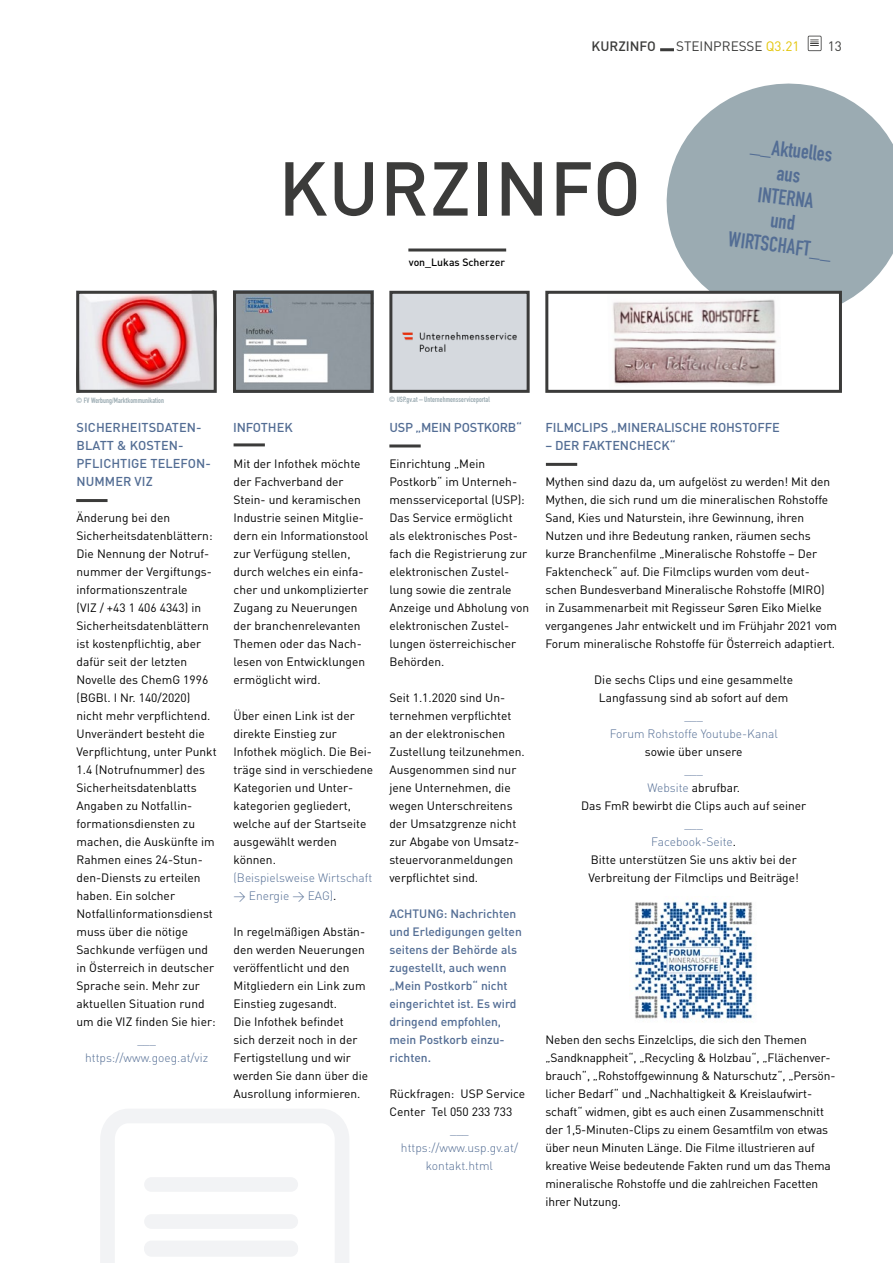
<style>
.page{position:relative;width:893px;height:1263px;background:#fff}
.page>*{position:absolute;margin:0;border:0;box-sizing:border-box;transform-origin:0 0}
.HEADLINE_1{font:500 75px "DIN";letter-spacing:.01em;color:#3b3b3a}
.Bildtext{font:21px/24px "DIN Engschrift";color:#536d94;text-align:center}
.t1{font:13.5px "DIN";color:#3b3b3a}
.t2{font:500 13.5px "DIN";color:#3b3b3a}
.Zwischenheadline{font:500 12.75px/18px "DIN";letter-spacing:-.005em;color:#536d94}
.Fließtext_NEU{font:12px/18px "DIN";color:#000}
.Fließtext_NEU-2{font:500 12px/18px "DIN";color:#536d94}
.Fließtext_NEU-3{font:300 12px/18px "DIN";color:#536d94;text-align:center}
.Fließtext_NEU-4{font:500 10.5px "DIN";color:#000}
.Bildtext-2{font:7.5px "DIN Engschrift";letter-spacing:.005em;color:#9babb2}
.s1{color:#e3c508}
.s2{font-weight:300;color:#536d94}
.s3{font-weight:400;color:#000}
</style>
<div class="page">
<svg style="left:100px;top:1109px;width:249px;height:154px"></svg>
<div style="left:144px;top:1177px;width:154px;height:15px;background:#f2f3f5;border-radius:7px"></div>
<div style="left:144px;top:1214px;width:154px;height:15px;background:#f2f3f5;border-radius:7px"></div>
<div style="left:144px;top:1240px;width:154px;height:15px;background:#f2f3f5;border-radius:7px"></div>
<svg style="left:654px;top:83px;width:239px;height:221px;fill:#9babb2"></svg>
<img style="left:80px;top:295px;width:133px;height:94px">
<div style="left:76px;top:291px;width:141px;height:102px;border:3px solid #3b3b3a"></div>
<div style="left:547px;top:292px;width:293px;height:99px;background:#fff"></div>
<img style="left:613px;top:299px;width:164px;height:86px">
<div style="left:545px;top:291px;width:297px;height:102px;border:3px solid #3b3b3a"></div>
<img style="left:237px;top:295px;width:132px;height:94px">
<div style="left:233px;top:291px;width:140px;height:102px;border:3px solid #3b3b3a"></div>
<hr style="left:76px;top:499px;width:32px;height:3px;background:#3b3b3a">
<hr style="left:546px;top:463px;width:31px;height:3px;background:#3b3b3a">
<hr style="left:234px;top:443px;width:31px;height:3px;background:#3b3b3a">
<hr style="left:389px;top:444px;width:32px;height:3px;background:#3b3b3a">
<div style="left:391px;top:292px;width:137px;height:99px;background:#d5d9de"></div>
<img style="left:402px;top:332px;width:115px;height:19px">
<div style="left:389px;top:291px;width:141px;height:102px;border:3px solid #3b3b3a"></div>
<hr style="left:408px;top:248px;width:98px;height:3px;background:#3b3b3a">
<hr style="left:660px;top:48px;width:14px;height:3px;background:#3b3b3a">
<svg style="left:808px;top:36px;width:13px;height:15px"></svg>
<img style="left:634px;top:901px;width:120px;height:121px">
<p class="t2" style="left:592px;top:38px;width:66px">KURZINFO</p>
<p class="t1" style="left:676px;top:38px;width:125px">STEINPRESSE <span class="s1">Q3.21</span></p>
<p class="t1" style="left:828px;top:38px;width:16px">13</p>
<p class="HEADLINE_1" style="left:278px;top:141px;width:364px">KURZINFO</p>
<p class="Fließtext_NEU-4" style="left:409px;top:256px;width:98px">von_Lukas Scherzer</p>
<p class="Bildtext-2" style="left:76px;top:396px;width:89px">© FV Werbung/Marktkommunikation</p>
<p class="Bildtext-2" style="left:389px;top:395px;width:102px">© USP.gv.at – Unternehmensserviceportal</p>
<p class="Bildtext" style="left:742px;top:132px;width:105px;rotate:7deg">__Aktuelles aus<br>INTERNA<br>und<br>WIRTSCHAFT__</p>
<p class="Zwischenheadline" style="left:77px;top:418px;width:127px">SICHERHEITSDATEN-</p>
<p class="Zwischenheadline" style="left:233px;top:418px;width:61px">INFOTHEK</p>
<p class="Zwischenheadline" style="left:77px;top:436px;width:136px">BLATT &amp; KOSTEN-<br>PFLICHTIGE TELEFON-<br>NUMMER VIZ</p>
<p class="Fließtext_NEU" style="left:234px;top:454px;width:137px">Mit der Infothek möchte der Fachverband der<br>Stein- und keramischen<br>Industrie seinen Mitglie&shy;dern ein Informationstool zur Verfügung stellen, durch welches ein einfa&shy;cher und unkomplizierter<br>Zugang zu Neuerungen der branchenrelevanten<br>Themen oder das Nach&shy;lesen von Entwicklungen ermöglicht wird.</p>
<p class="Fließtext_NEU" style="left:234px;top:706px;width:141px">Über einen Link ist der direkte Einstieg zur<br>Infothek möglich. Die Bei&shy;träge sind in verschiedene<br>Kategorien und Unter&shy;kategorien gegliedert, welche auf der Startseite ausgewählt werden können.<br><span class="s2">(Beispielsweise Wirtschaft &gt; Energie &gt; EAG)</span>.</p>
<p class="Fließtext_NEU" style="left:234px;top:922px;width:133px">In regelmäßigen Abstän&shy;den werden Neuerungen veröffentlicht und den<br>Mitgliedern ein Link zum<br>Einstieg zugesandt.</p>
<p class="Fließtext_NEU" style="left:234px;top:1012px;width:136px">Die Infothek befindet sich derzeit noch in der<br>Fertigstellung und wir werden Sie dann über die<br>Ausrollung informieren.</p>
<p class="Fließtext_NEU" style="left:77px;top:508px;width:138px">Änderung bei den<br>Sicherheitsdatenblättern:</p>
<p class="Fließtext_NEU" style="left:77px;top:544px;width:142px">Die Nennung der Notruf&shy;nummer der Vergiftungs&shy;informationszentrale<br>(VIZ / +43 1 406 4343) in<br>Sicherheitsdatenblättern ist kostenpflichtig, aber dafür seit der letzten<br>Novelle des ChemG 1996 (BGBl. I Nr. 140/2020) nicht mehr verpflichtend.<br>Unverändert besteht die<br>Verpflichtung, unter Punkt<br>1.4 (Notrufnummer) des<br>Sicherheitsdatenblatts<br>Angaben zu Notfallin&shy;formationsdiensten zu machen, die Auskünfte im<br>Rahmen eines 24-Stun&shy;den-Diensts zu erteilen haben. Ein solcher<br>Notfallinformationsdienst muss über die nötige<br>Sachkunde verfügen und in Österreich in deutscher<br>Sprache sein. Mehr zur aktuellen Situation rund um die VIZ finden Sie hier:</p>
<p class="Fließtext_NEU-3" style="left:137px;top:1031px;width:20px">___</p>
<p class="Fließtext_NEU-3" style="left:85px;top:1049px;width:125px">https://www.goeg.at/viz</p>
<p class="Zwischenheadline" style="left:389px;top:418px;width:134px">USP „MEIN POSTKORB“</p>
<p class="Fließtext_NEU" style="left:389px;top:454px;width:137px">Einrichtung „Mein<br>Postkorb“ im Unterneh&shy;mensserviceportal (USP):</p>
<p class="Fließtext_NEU" style="left:389px;top:508px;width:141px">Das Service ermöglicht als elektronisches Post&shy;fach die Registrierung zur elektronischen Zustel&shy;lung sowie die zentrale<br>Anzeige und Abholung von elektronischen Zustel&shy;lungen österreichischer<br>Behörden.</p>
<p class="Fließtext_NEU" style="left:389px;top:688px;width:137px">Seit 1.1.2020 sind Un&shy;ternehmen verpflichtet an der elektronischen<br>Zustellung teilzunehmen.<br>Ausgenommen sind nur jene Unternehmen, die wegen Unterschreitens der Umsatzgrenze nicht zur Abgabe von Umsatz&shy;steuervoranmeldungen verpflichtet sind.</p>
<p class="Fließtext_NEU-2" style="left:389px;top:904px;width:134px">ACHTUNG: Nachrichten und Erledigungen gelten seitens der Behörde als zugestellt, auch wenn „Mein Postkorb“ nicht eingerichtet ist. Es wird dringend empfohlen, mein Postkorb einzu&shy;richten.</p>
<p class="Fließtext_NEU" style="left:389px;top:1084px;width:137px">Rückfragen: USP Service<br>Center Tel 050 233 733</p>
<p class="Fließtext_NEU-3" style="left:450px;top:1121px;width:20px">___</p>
<p class="Fließtext_NEU-3" style="left:401px;top:1139px;width:119px">https://www.usp.gv.at/ kontakt.html</p>
<p class="Zwischenheadline" style="left:545px;top:418px;width:236px">FILMCLIPS „MINERALISCHE ROHSTOFFE</p>
<p class="Zwischenheadline" style="left:545px;top:436px;width:132px">– DER FAKTENCHECK“</p>
<p class="Fließtext_NEU" style="left:545px;top:472px;width:293px">Mythen sind dazu da, um aufgelöst zu werden! Mit den Mythen, die sich rund um die mineralischen Rohstoffe Sand, Kies und Naturstein, ihre Gewinnung, ihren Nutzen und ihre Bedeutung ranken, räumen sechs kurze Branchenfilme „Mineralische Rohstoffe – Der Faktencheck“ auf. Die Filmclips wurden vom deut&shy;schen Bundesverband Mineralische Rohstoffe (MIRO) in Zusammenarbeit mit Regisseur Søren Eiko Mielke vergangenes Jahr entwickelt und im Frühjahr 2021 vom Forum mineralische Rohstoffe für Österreich adaptiert.</p>
<p class="Fließtext_NEU" style="left:594px;top:670px;width:200px;text-align:center">Die sechs Clips und eine gesammelte<br>Langfassung sind ab sofort auf dem</p>
<p class="Fließtext_NEU-3" style="left:684px;top:707px;width:20px">___</p>
<p class="Fließtext_NEU-3" style="left:610px;top:725px;width:170px">Forum Rohstoffe Youtube-Kanal</p>
<p class="Fließtext_NEU" style="left:645px;top:742px;width:99px">sowie über unsere</p>
<p class="Fließtext_NEU-3" style="left:684px;top:761px;width:20px">___</p>
<p class="Fließtext_NEU" style="left:647px;top:778px;width:94px"><span class="s2">Website</span> abrufbar.</p>
<p class="Fließtext_NEU" style="left:581px;top:796px;width:227px">Das FmR bewirbt die Clips auch auf seiner</p>
<p class="Fließtext_NEU-3" style="left:684px;top:815px;width:20px">___</p>
<p class="Fließtext_NEU-3" style="left:651px;top:833px;width:86px">Facebook-Seite<span class="s3">.</span></p>
<p class="Fließtext_NEU" style="left:588px;top:850px;width:212px">Bitte unterstützen Sie uns aktiv bei der<br>Verbreitung der Filmclips und Beiträge!</p>
<p class="Fließtext_NEU" style="left:545px;top:1030px;width:290px">Neben den sechs Einzelclips, die sich den Themen „Sandknappheit“, „Recycling &amp; Holzbau“, „Flächenver&shy;brauch“, „Rohstoffgewinnung &amp; Naturschutz“, „Persön&shy;licher Bedarf“ und „Nachhaltigkeit &amp; Kreislaufwirt&shy;schaft“ widmen, gibt es auch einen Zusammenschnitt der 1,5-Minuten-Clips zu einem Gesamtfilm von etwas über neun Minuten Länge. Die Filme illustrieren auf kreative Weise bedeutende Fakten rund um das Thema mineralische Rohstoffe und die zahlreichen Facetten ihrer Nutzung.</p>
</div>
